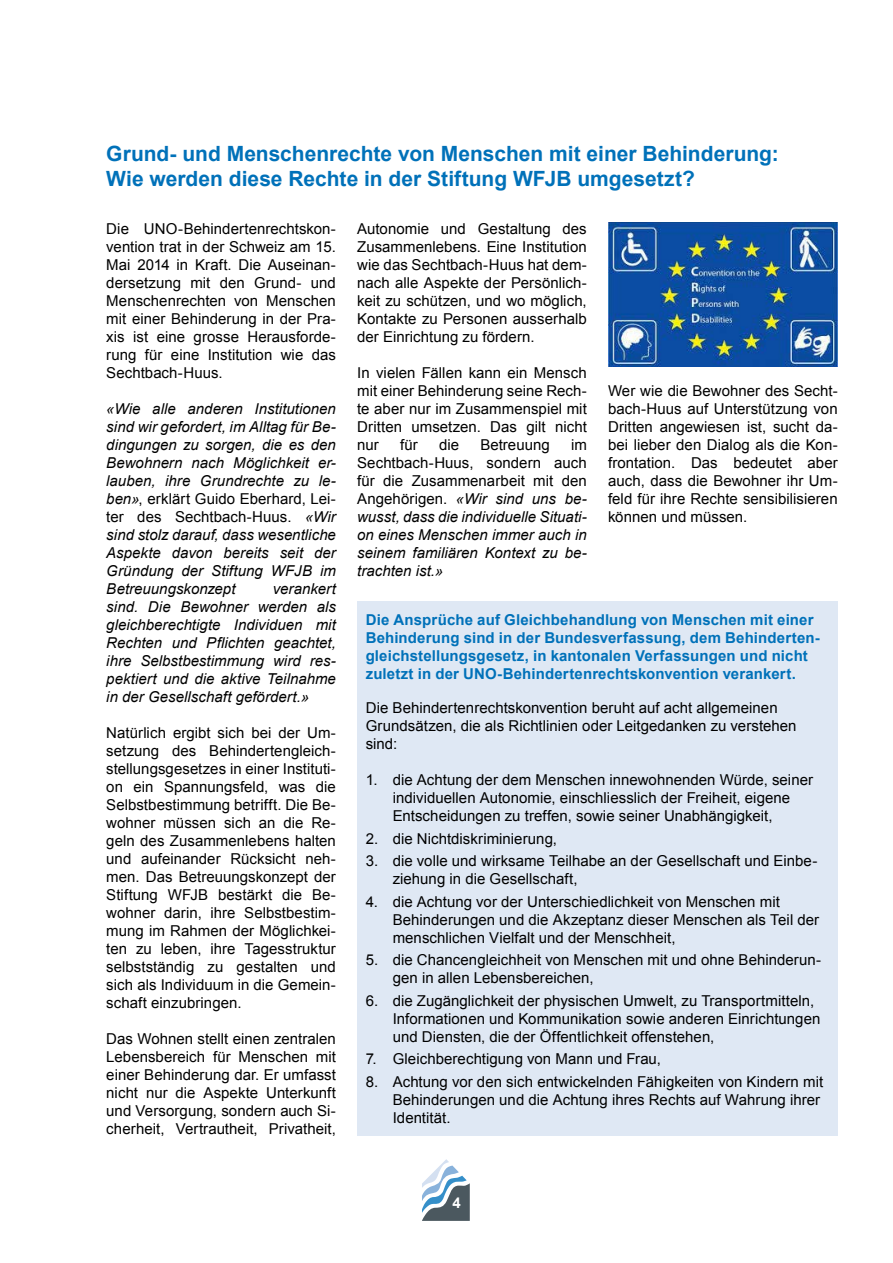
<style>
.page{position:relative;width:893px;height:1263px;background:#fff}
.page>*{position:absolute;margin:0;border:0;box-sizing:border-box;transform-origin:0 0}
.t1{font:700 21px/25.2px "Arial";color:#0071b9}
.t2{font:15px/18px "Arial";letter-spacing:.005em;color:#000}
.t3{font:italic 15px/18px "Arial";color:#000;text-align:justify}
.t4{font:700 15px/18px "Arial";letter-spacing:.01em;color:#0071b9}
.t5{font:700 15px "Arial";color:#fff}
.s1{font-style:normal}
</style>
<div class="page">
<svg style="left:422px;top:1159px;width:48px;height:62px"></svg>
<div style="left:357px;top:601px;width:481px;height:534px;background:#dfe8f4"></div>
<img style="left:608px;top:222px;width:230px;height:144px">
<h1 class="t1" style="left:106px;top:141px;width:674px">Grund- und Menschenrechte von Menschen mit einer Behinderung:<br>Wie werden diese Rechte in der Stiftung WFJB umgesetzt?</h1>
<p class="t2" style="left:106px;top:220px;width:231px;text-align:justify">Die UNO-Behindertenrechtskon&shy;vention trat in der Schweiz am 15.<br>Mai 2014 in Kraft. Die Auseinan&shy;dersetzung mit den Grund- und Menschenrechten von Menschen mit einer Behinderung in der Pra&shy;xis ist eine grosse Herausforde&shy;rung für eine Institution wie das Sechtbach-Huus.</p>
<p class="t3" style="left:106px;top:400px;width:231px">«Wie alle anderen Institutionen sind wir gefordert, im Alltag für Be&shy;dingungen zu sorgen, die es den Bewohnern nach Möglichkeit er&shy;lauben, ihre Grundrechte zu le&shy;ben»<span class="s1">, erklärt Guido Eberhard, Lei&shy;ter des Sechtbach-Huus.</span> «Wir sind stolz darauf, dass wesentliche Aspekte davon bereits seit der Gründung der Stiftung WFJB im Betreuungskonzept</p>
<p class="t2" style="left:357px;top:220px;width:231px;text-align:justify">Autonomie und Gestaltung des Zusammenlebens. Eine Institution wie das Sechtbach-Huus hat dem&shy;nach alle Aspekte der Persönlich&shy;keit zu schützen, und wo möglich, Kontakte zu Personen ausserhalb der Einrichtung zu fördern.</p>
<p class="t2" style="left:357px;top:364px;width:231px;text-align:justify">In vielen Fällen kann ein Mensch mit einer Behinderung seine Rech&shy;te aber nur im Zusammenspiel mit Dritten umsetzen. Das gilt nicht nur</p>
<p class="t2" style="left:608px;top:382px;width:231px;text-align:justify">Wer wie die Bewohner des Secht&shy;bach-Huus auf Unterstützung von Dritten angewiesen ist, sucht da&shy;bei lieber den Dialog als die Kon&shy;frontation. Das bedeutet aber auch, dass die Bewohner ihr Um&shy;feld für ihre Rechte sensibilisieren können und müssen.</p>
<p class="t2" style="left:400px;top:436px;width:19px">für</p>
<p class="t2" style="left:439px;top:436px;width:22px">die</p>
<p class="t2" style="left:480px;top:436px;width:71px">Betreuung</p>
<p class="t3" style="left:357px;top:436px;width:231px;text-indent:214px"><span class="s1">im Sechtbach-Huus, sondern auch für die Zusammenarbeit mit den Angehörigen.</span> «Wir sind uns be&shy;wusst, dass die individuelle Situati&shy;on eines Menschen immer auch in seinem familiären Kontext zu be&shy;trachten ist.»</p>
<p class="t3" style="left:106px;top:580px;width:231px;text-indent:167px">verankert sind. Die Bewohner werden als gleichberechtigte Individuen mit Rechten und Pflichten geachtet, ihre Selbstbestimmung wird res&shy;pektiert und die aktive Teilnahme in der Gesellschaft gefördert.»</p>
<p class="t2" style="left:106px;top:724px;width:231px;text-align:justify">Natürlich ergibt sich bei der Um&shy;setzung des Behindertengleich&shy;stellungsgesetzes in einer Instituti&shy;on ein Spannungsfeld, was die Selbstbestimmung betrifft. Die Be&shy;wohner müssen sich an die Re&shy;geln des Zusammenlebens halten und aufeinander Rücksicht neh&shy;men. Das Betreuungskonzept der Stiftung WFJB bestärkt die Be&shy;wohner darin, ihre Selbstbestim&shy;mung im Rahmen der Möglichkei&shy;ten zu leben, ihre Tagesstruktur selbstständig zu gestalten und sich als Individuum in die Gemein&shy;schaft einzubringen.</p>
<p class="t2" style="left:106px;top:1030px;width:231px;text-align:justify">Das Wohnen stellt einen zentralen Lebensbereich für Menschen mit einer Behinderung dar. Er umfasst nicht nur die Aspekte Unterkunft und Versorgung, sondern auch Si&shy;cherheit, Vertrautheit, Privatheit,</p>
<p class="t4" style="left:366px;top:611px;width:456px">Die Ansprüche auf Gleichbehandlung von Menschen mit einer Behinderung sind in der Bundesverfassung, dem Behinderten&shy;gleichstellungsgesetz, in kantonalen Verfassungen und nicht zuletzt in der UNO-Behindertenrechtskonvention verankert.</p>
<p class="t2" style="left:366px;top:699px;width:432px">Die Behindertenrechtskonvention beruht auf acht allgemeinen<br>Grundsätzen, die als Richtlinien oder Leitgedanken zu verstehen sind:</p>
<p class="t2" style="left:393px;top:771px;width:422px;text-indent:-27px">1. die Achtung der dem Menschen innewohnenden Würde, seiner individuellen Autonomie, einschliesslich der Freiheit, eigene<br>Entscheidungen zu treffen, sowie seiner Unabhängigkeit,</p>
<p class="t2" style="left:366px;top:829px;width:193px">2. die Nichtdiskriminierung,</p>
<p class="t2" style="left:393px;top:852px;width:426px;text-indent:-27px">3. die volle und wirksame Teilhabe an der Gesellschaft und Einbe&shy;ziehung in die Gesellschaft,</p>
<p class="t2" style="left:393px;top:892px;width:428px;text-indent:-27px">4. die Achtung vor der Unterschiedlichkeit von Menschen mit<br>Behinderungen und die Akzeptanz dieser Menschen als Teil der menschlichen Vielfalt und der Menschheit,</p>
<p class="t2" style="left:393px;top:951px;width:430px;text-indent:-27px">5. die Chancengleichheit von Menschen mit und ohne Behinderun&shy;gen in allen Lebensbereichen,</p>
<p class="t2" style="left:393px;top:991px;width:429px;text-indent:-27px">6. die Zugänglichkeit der physischen Umwelt, zu Transportmitteln,<br>Informationen und Kommunikation sowie anderen Einrichtungen und Diensten, die der Öffentlichkeit offenstehen,</p>
<p class="t2" style="left:366px;top:1050px;width:297px">7. Gleichberechtigung von Mann und Frau,</p>
<p class="t2" style="left:393px;top:1072px;width:432px;text-indent:-27px">8. Achtung vor den sich entwickelnden Fähigkeiten von Kindern mit<br>Behinderungen und die Achtung ihres Rechts auf Wahrung ihrer<br>Identität.</p>
<p class="t5" style="left:453px;top:1194px;width:10px">4</p>
</div>
